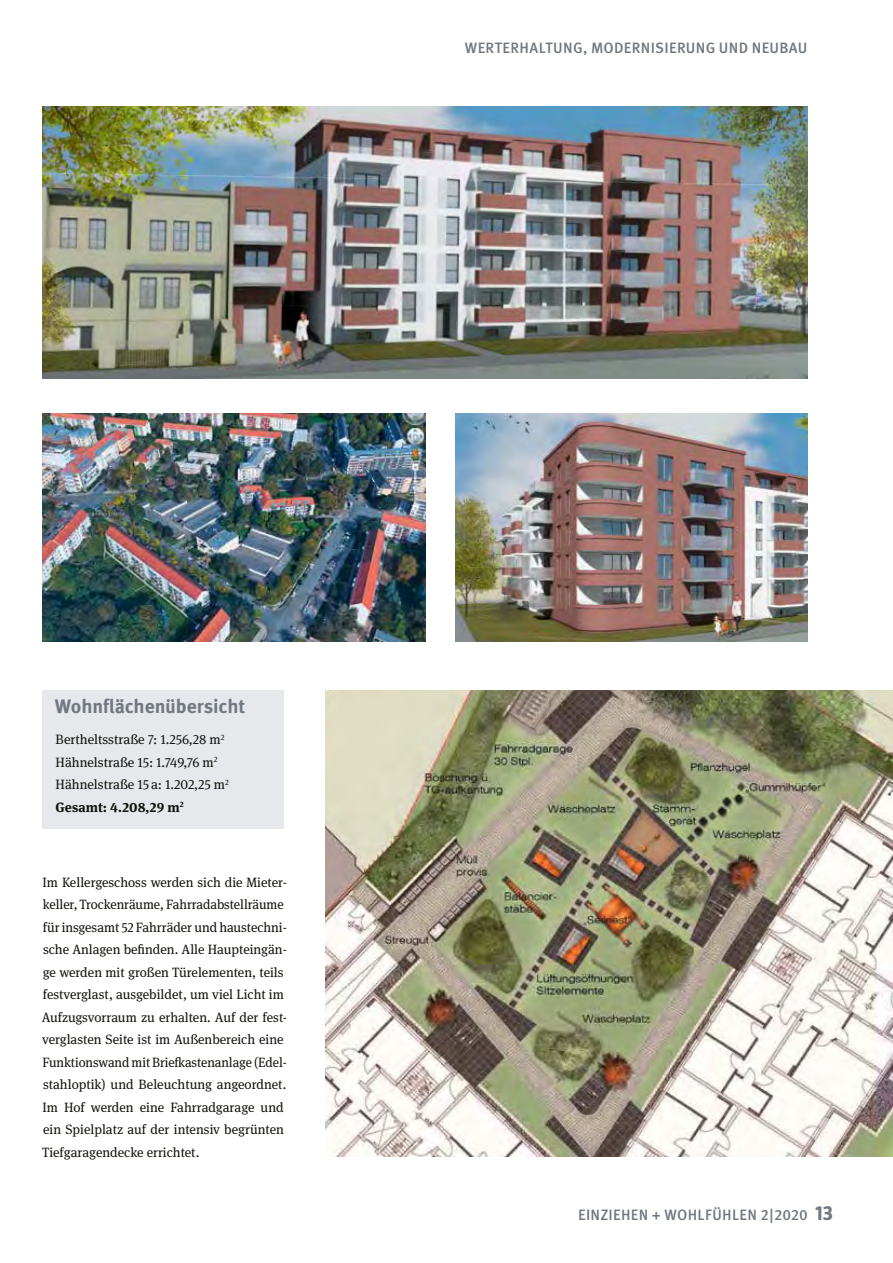
<style>
.page{position:relative;width:893px;height:1263px;background:#fff}
.page>*{position:absolute;margin:0;border:0;box-sizing:border-box;transform-origin:0 0}
.t1{font:700 19.5px "Meta Pro";letter-spacing:-.01em;color:#727881}
.t2{font:500 15px "Meta Pro";letter-spacing:.02em;color:#727881}
.t3{font:13.5px/22.5px "Meta Serif Pro";color:#12120d}
.s1{font-weight:700}
.s2{font-family:"Taz";font-weight:700;font-size:21px}
</style>
<div class="page">
<img style="left:325px;top:690px;width:568px;height:467px">
<div style="left:43px;top:690px;width:241px;height:139px;background:#e6e8eb"></div>
<img style="left:43px;top:106px;width:765px;height:272px">
<img style="left:455px;top:414px;width:353px;height:228px">
<img style="left:43px;top:414px;width:382px;height:228px">
<p class="t2" style="left:465px;top:39px;width:344px">WERTERHALTUNG, MODERNISIERUNG UND NEUBAU</p>
<h1 class="t1" style="left:55px;top:694px;width:192px">Wohnflächenübersicht</h1>
<p class="t3" style="left:56px;top:728px;width:175px">Bertheltsstraße 7: 1.256,28 m<sup>2<br></sup>Hähnelstraße 15: 1.749,76 m<sup>2<br></sup>Hähnelstraße 15a: 1.202,25 m<sup>2<br></sup><span class="s1">Gesamt: 4.208,29 m</span><sup>2</sup></p>
<p class="t3" style="left:42px;top:870px;width:247px">Im Kellergeschoss werden sich die Mieter&shy;keller, Trockenräume, Fahrradabstellräume für insgesamt 52 Fahrräder und haustechni&shy;sche Anlagen befinden. Alle Haupteingän&shy;ge werden mit großen Türelementen, teils festverglast, ausgebildet, um viel Licht im Aufzugsvorraum zu erhalten. Auf der fest&shy;verglasten Seite ist im Außenbereich eine Funktionswand mit Briefkastenanlage (Edel&shy;stahloptik) und Beleuchtung angeordnet.<br>Im Hof werden eine Fahrradgarage und ein Spielplatz auf der intensiv begrünten Tiefgaragendecke errichtet.</p>
<p class="t2" style="left:578px;top:1206px;width:256px">EINZIEHEN + WOHLFÜHLEN 2|2020 <span class="s2">13</span></p>
</div>
